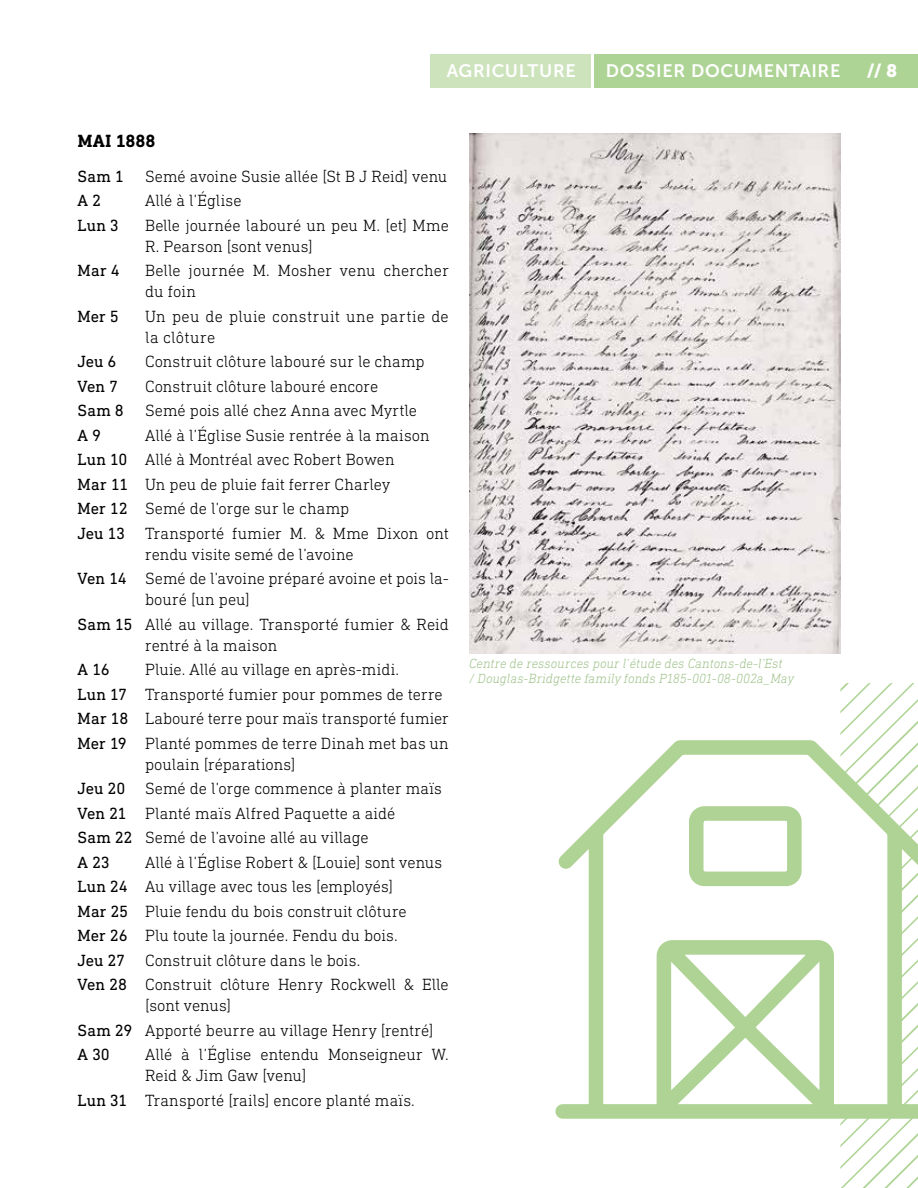
<style>
.page{position:relative;width:918px;height:1188px;background:#fff}
.page>*{position:absolute;margin:0;border:0;box-sizing:border-box;transform-origin:0 0}
.t1{font:18px "Museo Sans 700";letter-spacing:.035em;color:#fff}
.t2{font:700 18px "DIN Next Slab Pro";letter-spacing:-.005em;color:#000}
.t3{font:18px "Museo Sans 900";color:#fff}
.t4{font:300 16.5px/24.5px "DIN Next Slab Pro";color:#000}
.t5{font:300 16.5px/21px "DIN Next Slab Pro";letter-spacing:.02em;color:#000}
.t6{font:16.5px "DIN Next Slab Pro";letter-spacing:.005em;color:#000}
.t7{font:italic 300 13.5px/15px "DIN Next Slab Pro";color:#9ec188}
.s1{font-weight:400}
</style>
<div class="page">
<div style="left:594px;top:54px;width:324px;height:34px;background:#aed495"></div>
<div style="left:430px;top:54px;width:161px;height:34px;background:#cde3bc"></div>
<img style="left:469px;top:133px;width:371px;height:520px">
<img style="left:840px;top:683px;width:78px;height:505px">
<svg style="left:555px;top:733px;width:363px;height:394px"></svg>
<p class="t1" style="left:447px;top:61px;width:130px">AGRICULTURE</p>
<p class="t1" style="left:606px;top:61px;width:236px">DOSSIER DOCUMENTAIRE</p>
<p class="t3" style="left:867px;top:61px;width:32px">// 8</p>
<p class="t2" style="left:78px;top:131px;width:79px">MAI 1888</p>
<p class="t6" style="left:78px;top:167px;width:48px">Sam 1</p>
<p class="t4" style="left:145px;top:164px;width:304px">Semé avoine Susie allée [St B J Reid] venu</p>
<p class="t6" style="left:78px;top:191px;width:25px">A 2</p>
<p class="t4" style="left:145px;top:188px;width:98px">Allé à l’Église</p>
<p class="t6" style="left:78px;top:216px;width:43px">Lun 3</p>
<p class="t4" style="left:145px;top:214px;width:305px;line-height:21px">Belle journée labouré un peu M. [et] Mme<br>R. Pearson [sont venus]</p>
<p class="t6" style="left:78px;top:261px;width:43px">Mar 4</p>
<p class="t4" style="left:145px;top:260px;width:305px;line-height:21px">Belle journée M. Mosher venu chercher du foin</p>
<p class="t6" style="left:78px;top:307px;width:43px">Mer 5</p>
<p class="t5" style="left:145px;top:305px;width:305px">Un peu de pluie construit une partie de la clôture</p>
<p class="t6" style="left:78px;top:352px;width:40px">Jeu 6</p>
<p class="t4" style="left:145px;top:349px;width:281px">Construit clôture labouré sur le champ</p>
<p class="t6" style="left:78px;top:377px;width:42px">Ven 7</p>
<p class="t4" style="left:145px;top:374px;width:235px">Construit clôture labouré encore</p>
<p class="t6" style="left:78px;top:401px;width:48px">Sam 8</p>
<p class="t4" style="left:145px;top:398px;width:273px">Semé pois allé chez Anna avec Myrtle</p>
<p class="t6" style="left:78px;top:426px;width:25px">A 9</p>
<p class="t4" style="left:78px;top:423px;width:373px;text-indent:68px">Allé à l’Église Susie rentrée à la maison <span class="s1">Lun 10</span> Allé à Montréal avec Robert Bowen<br><span class="s1">Mar 11</span> Un peu de pluie fait ferrer Charley<br><span class="s1">Mer 12</span> Semé de l’orge sur le champ<br><span class="s1">Jeu 13</span> Transporté fumier M. &amp; Mme Dixon ont</p>
<p class="t4" style="left:78px;top:542px;width:373px;text-indent:68px">rendu visite semé de l’avoine<br><span class="s1">Ven 14</span> Semé de l’avoine préparé avoine et pois la-</p>
<p class="t4" style="left:78px;top:587px;width:373px;text-indent:68px">bouré [un peu]<br><span class="s1">Sam 15</span> Allé au village. Transporté fumier &amp; Reid</p>
<p class="t4" style="left:145px;top:633px;width:134px">rentré à la maison</p>
<p class="t6" style="left:78px;top:660px;width:34px">A 16</p>
<p class="t4" style="left:78px;top:657px;width:373px;text-indent:68px">Pluie. Allé au village en après-midi.<br><span class="s1">Lun 17</span> Transporté fumier pour pommes de terre <span class="s1">Mar 18</span> Labouré terre pour maïs transporté fumier <span class="s1">Mer 19</span> Planté pommes de terre Dinah met bas un</p>
<p class="t4" style="left:78px;top:752px;width:366px;text-indent:68px">poulain [réparations]<br><span class="s1">Jeu 20</span> Semé de l’orge commence à planter maïs<br><span class="s1">Ven 21</span> Planté maïs Alfred Paquette a aidé<br><span class="s1">Sam 22</span> Semé de l’avoine allé au village<br><span class="s1">A 23</span></p>
<p class="t4" style="left:78px;top:850px;width:373px;text-indent:68px">Allé à l’Église Robert &amp; [Louie] sont venus <span class="s1">Lun 24</span> Au village avec tous les [employés]<br><span class="s1">Mar 25</span> Pluie fendu du bois construit clôture<br><span class="s1">Mer 26</span> Plu toute la journée. Fendu du bois.<br><span class="s1">Jeu 27</span> Construit clôture dans le bois.<br><span class="s1">Ven 28</span> Construit clôture Henry Rockwell &amp; Elle</p>
<p class="t4" style="left:78px;top:993px;width:358px;text-indent:68px">[sont venus]<br><span class="s1">Sam 29</span> Apporté beurre au village Henry [rentré]<br><span class="s1">A 30</span></p>
<p class="t4" style="left:145px;top:1044px;width:305px;line-height:21px">Allé à l’Église entendu Monseigneur W.<br>Reid &amp; Jim Gaw [venu]</p>
<p class="t4" style="left:78px;top:1088px;width:339px"><span class="s1">Lun 31</span> Transporté [rails] encore planté maïs.</p>
<p class="t7" style="left:469px;top:656px;width:326px">Centre de ressources pour l’étude des Cantons-de-l’Est<br>/ Douglas-Bridgette family fonds P185-001-08-002a_May</p>
</div>
